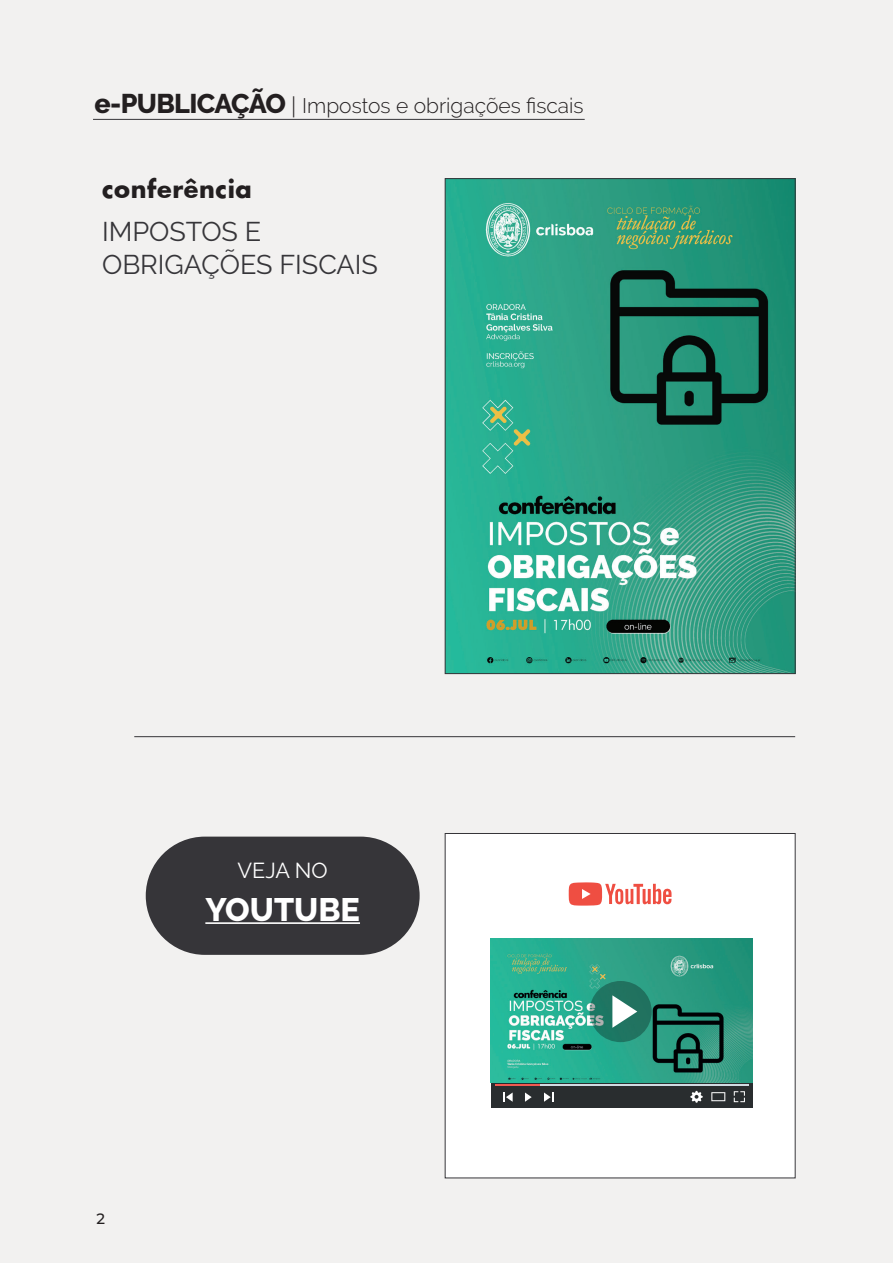
<style>
.page{position:relative;width:893px;height:1263px;background:#f2f1f0}
.page>*{position:absolute;margin:0;border:0;box-sizing:border-box;transform-origin:0 0}
.t1{font:800 32.4px "Raleway";color:#fff}
.t2{font:27px/32.4px "Raleway";color:#363539}
.t3{font:700 24px "Futura";letter-spacing:.025em;color:#231f20}
.t4{font:21.6px "Raleway";color:#fff}
.t5{font:300 21px "Raleway";color:#231f20}
.t6{font:500 15px "Montserrat";color:#231f20}
.s1{font-weight:800;font-size:27px}
.s2{font-family:"Montserrat Alternates";font-size:22.5px}
</style>
<div class="page">
<hr style="left:93px;top:119px;width:492px;height:1px;background:#363539">
<img style="left:447px;top:180px;width:346px;height:492px">
<div style="left:445px;top:833px;width:350px;height:345px;background:#fff"></div>
<div style="left:491px;top:939px;width:262px;height:169px;background:#292d2f"></div>
<hr style="left:495px;top:1085px;width:254px;height:1px;background:#d1dbe2">
<hr style="left:495px;top:1085px;width:45px;height:1px;background:#f05951">
<svg style="left:544px;top:1092px;width:9px;height:10px"></svg>
<svg style="left:525px;top:1092px;width:7px;height:10px"></svg>
<svg style="left:503px;top:1092px;width:10px;height:10px"></svg>
<svg style="left:690px;top:1091px;width:13px;height:12px"></svg>
<svg style="left:711px;top:1092px;width:14px;height:9px"></svg>
<svg style="left:734px;top:1091px;width:11px;height:11px"></svg>
<svg style="left:569px;top:882px;width:103px;height:24px"></svg>
<img style="left:491px;top:938px;width:262px;height:145px">
<svg style="left:590px;top:981px;width:62px;height:61px;background:#267765"></svg>
<svg style="left:612px;top:995px;width:25px;height:33px"></svg>
<div style="left:146px;top:837px;width:274px;height:118px;background:#363539;border-radius:59px"></div>
<hr style="left:134px;top:736px;width:661px;height:1px;background:#363539">
<hr style="left:205px;top:922px;width:155px;height:2px;background:#fff">
<p class="t5" style="left:95px;top:93px;width:491px"><span class="s1">e-PUBLICAÇÃO</span> <span class="s2">|</span> Impostos e obrigações fiscais</p>
<p class="t3" style="left:102px;top:172px;width:151px">conferência</p>
<p class="t2" style="left:102px;top:215px;width:277px">IMPOSTOS E<br>OBRIGAÇÕES FISCAIS</p>
<p class="t4" style="left:238px;top:858px;width:92px">VEJA NO</p>
<h1 class="t1" style="left:205px;top:891px;width:156px">YOUTUBE</h1>
<p class="t6" style="left:96px;top:1208px;width:10px">2</p>
</div>
